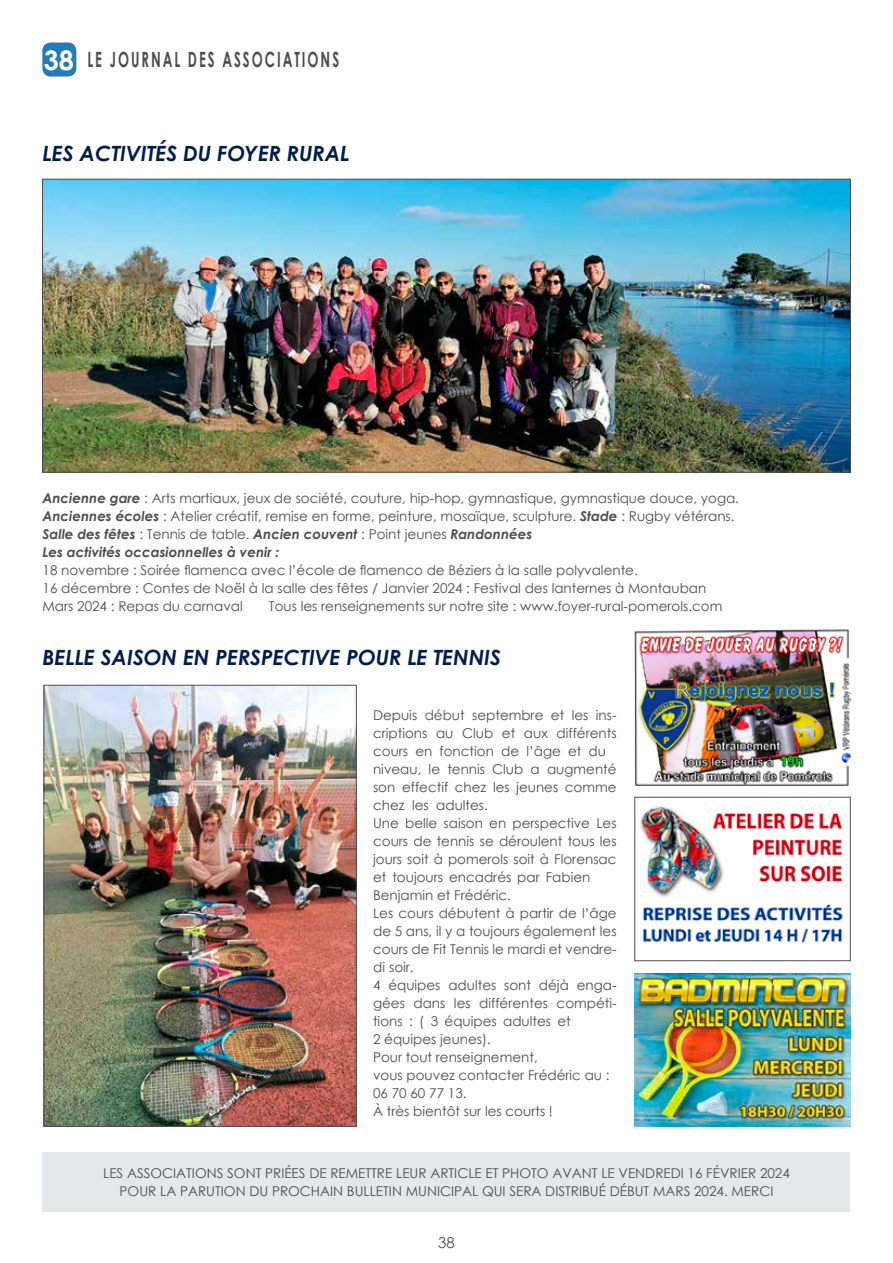
<style>
.page{position:relative;width:893px;height:1263px;background:#fff}
.page>*{position:absolute;margin:0;border:0;box-sizing:border-box;transform-origin:0 0}
.t1{font:italic 700 21px "Century Gothic";color:#001d4b}
.t2{font:700 21px "Century Gothic";letter-spacing:.15em;color:#4d4d4f;scale:.63 1}
.t3{font:15px "Century Gothic";color:#4d4d4f}
.t4{font:13.5px/18px "Century Gothic";color:#4d4d4f}
.s1{font-size:27px;color:#fff}
.s2{font-weight:700;font-style:italic}
</style>
<div class="page">
<img style="left:44px;top:181px;width:805px;height:289px">
<img style="left:46px;top:687px;width:308px;height:437px">
<div style="left:44px;top:685px;width:312px;height:441px;border:1px solid #4d4d4f"></div>
<img style="left:635px;top:629px;width:215px;height:157px">
<img style="left:640px;top:806px;width:203px;height:137px">
<div style="left:635px;top:797px;width:215px;height:164px;border:1px solid #4d4d4f"></div>
<img style="left:635px;top:974px;width:215px;height:153px">
<div style="left:43px;top:1152px;width:807px;height:60px;background:#e6e7e8"></div>
<div style="left:42px;top:43px;width:34px;height:34px;background:#257bb8;border-radius:9px"></div>
<h1 class="t2" style="left:44px;top:44px;width:471px"><span class="s1">38</span> LE JOURNAL DES ASSOCIATIONS</h1>
<h1 class="t1" style="left:43px;top:138px;width:309px">Les activités du Foyer Rural</h1>
<p class="t4" style="left:43px;top:489px;width:698px"><span class="s2">Ancienne gare</span> : Arts martiaux, jeux de société, couture, hip-hop, gymnastique, gymnastique douce, yoga.<br><span class="s2">Anciennes écoles</span> : Atelier créatif, remise en forme, peinture, mosaïque, sculpture. <span class="s2">Stade</span> : Rugby vétérans.<br><span class="s2">Salle des fêtes</span> : Tennis de table. <span class="s2">Ancien couvent</span> : Point jeunes <span class="s2">Randonnées<br>Les activités occasionnelles à venir :</span></p>
<p class="t4" style="left:43px;top:561px;width:665px">18 novembre : Soirée flamenca avec l’école de flamenco de Béziers à la salle polyvalente.<br>16 décembre : Contes de Noël à la salle des fêtes / Janvier 2024 : Festival des lanternes à Montauban<br>Mars 2024 : Repas du carnaval</p>
<p class="t4" style="left:269px;top:597px;width:455px">Tous les renseignements sur notre site : www.foyer-rural-pomerols.com</p>
<h1 class="t1" style="left:42px;top:641px;width:460px">belle saison en perspective pour le Tennis</h1>
<p class="t4" style="left:373px;top:705px;width:245px">Depuis début septembre et les ins&shy;criptions au Club et aux différents cours en fonction de l’âge et du niveau, le tennis Club a augmenté son effectif chez les jeunes comme chez les adultes.<br>Une belle saison en perspective Les cours de tennis se déroulent tous les jours soit à pomerols soit à Florensac et toujours encadrés par Fabien<br>Benjamin et Frédéric.<br>Les cours débutent à partir de l’âge de 5 ans, il y a toujours également les cours de Fit Tennis le mardi et vendre&shy;di soir.<br>4 équipes adultes sont déjà enga&shy;gées dans les différentes compéti&shy;tions : ( 3 équipes adultes et<br>2 équipes jeunes).<br>Pour tout renseignement,<br>vous pouvez contacter Frédéric au :<br>06 70 60 77 13.<br>À très bientôt sur les courts !</p>
<p class="t4" style="left:103px;top:1164px;width:67px">Les associati</p>
<p class="t4" style="left:195px;top:1164px;width:261px">ons sont priées de remettre leu r articl</p>
<p class="t4" style="left:475px;top:1164px;width:317px">e et photo avant le vendredi 16 février 2024</p>
<p class="t4" style="left:120px;top:1182px;width:190px">pour la parution du prochai</p>
<p class="t4" style="left:333px;top:1182px;width:112px">n bulletin mu nicipal</p>
<p class="t4" style="left:482px;top:1182px;width:9px">qui</p>
<p class="t4" style="left:509px;top:1182px;width:43px">sera dist</p>
<p class="t4" style="left:571px;top:1182px;width:196px">ribué début mars 2024. merci</p>
<p class="t3" style="left:438px;top:1232px;width:18px">38</p>
</div>
